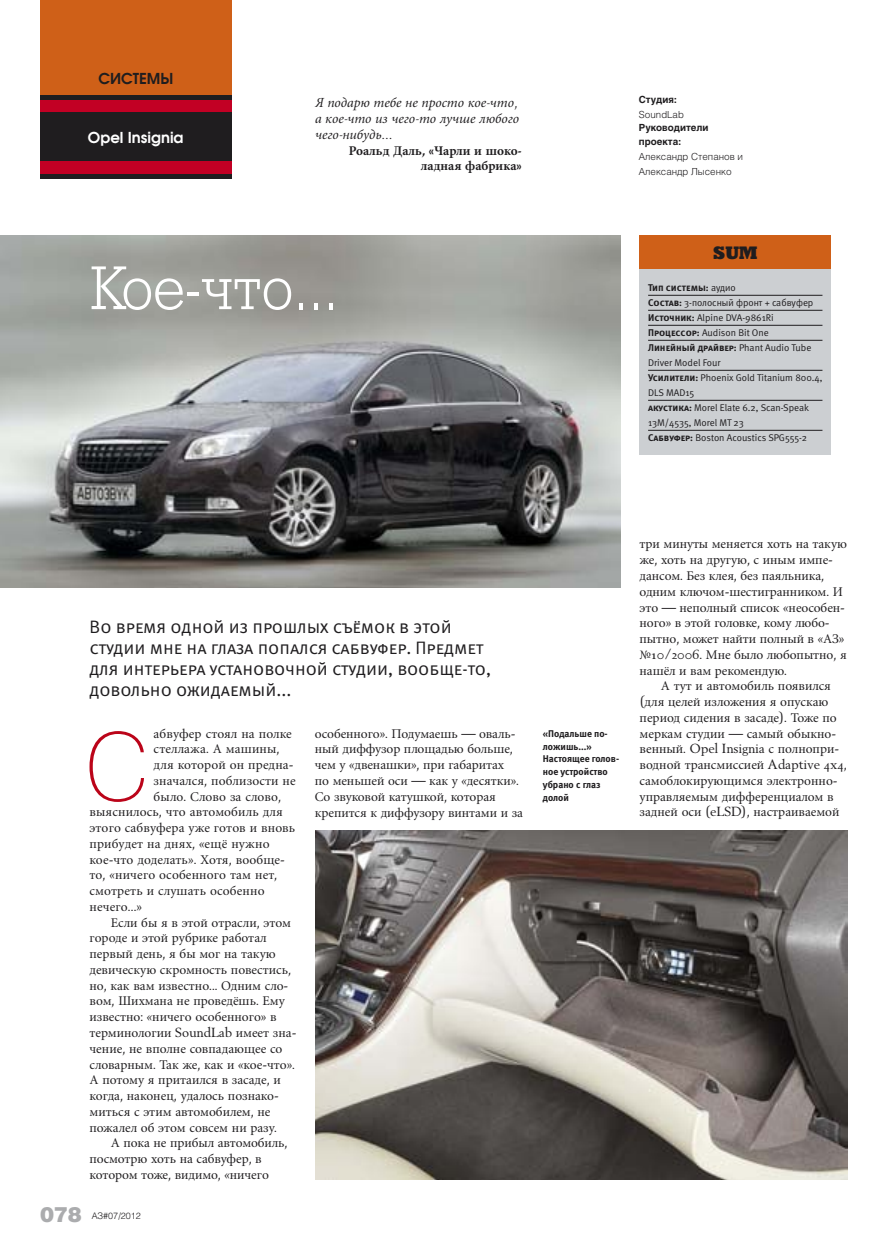
<style>
.page{position:relative;width:888px;height:1258px;background:#fff}
.page>*{position:absolute;margin:0;border:0;box-sizing:border-box;transform-origin:0 0}
.t1{font:100 93.45px "Helios Thinz";color:#bb0419}
.t2{font:61.5px "Geo Slb 712 C Lt BT";color:#fff}
.t3{font:900 21px "Helios Blackz";color:#abacae}
.t4{font:18px/21px "Meta Normal Caps C";color:#1f1d1f}
.t5{font:18px "Geo Slb 712 CX Bd BT";color:#1f1d1f}
.t6{font:700 15px "Avangard TM";color:#fff}
.t7{font:700 15px "Avangard TM";color:#1f1d1f}
.t8{font:14.25px/15.8px "Berling Antiqua";color:#1f1d1f}
.t9{font:italic 14.25px "Berling Antiqua";color:#1f1d1f}
.t10{font:700 14.25px "Berling Antiqua";color:#1f1d1f}
.t11{font:9.75px/15px "Meta Normal C";color:#1f1d1f}
.t12{font:9.75px/12.8px "Meta Bold C";color:#1f1d1f}
.t13{font:300 9.75px/15px "Helios Lightz";color:#1f1d1f}
.t14{font:700 9.75px/13.5px "Heliosz";color:#1f1d1f}
.t15{font:300 9px "Helios Lightz";color:#1f1d1f}
.s1{font-family:"Heliosz";font-weight:700}
.s2{font-family:"Meta Bold Caps C"}
</style>
<div class="page">
<img style="left:315px;top:831px;width:533px;height:349px">
<img style="left:0;top:236px;width:620px;height:352px">
<div style="left:40px;top:0;width:191px;height:112px;background:#cf6018"></div>
<div style="left:40px;top:100px;width:191px;height:12px;background:#c20024"></div>
<div style="left:40px;top:95px;width:191px;height:5px;background:#1f1d1f"></div>
<div style="left:40px;top:112px;width:191px;height:49px;background:#1f1d1f"></div>
<div style="left:40px;top:161px;width:191px;height:13px;background:#c20024"></div>
<hr style="left:40px;top:174px;width:191px;height:4px;background:#1f1d1f">
<div style="left:640px;top:236px;width:191px;height:34px;background:#cf6018"></div>
<div style="left:640px;top:269px;width:191px;height:186px;background:#cccfd2"></div>
<hr style="left:648px;top:295px;width:174px;height:1px;background:#1f1d1f">
<hr style="left:648px;top:310px;width:174px;height:1px;background:#1f1d1f">
<hr style="left:648px;top:325px;width:174px;height:1px;background:#1f1d1f">
<hr style="left:648px;top:340px;width:174px;height:1px;background:#1f1d1f">
<hr style="left:648px;top:370px;width:174px;height:1px;background:#1f1d1f">
<hr style="left:648px;top:400px;width:174px;height:1px;background:#1f1d1f">
<hr style="left:648px;top:430px;width:174px;height:1px;background:#1f1d1f">
<p class="t7" style="left:98px;top:70px;width:76px">СИСТЕМЫ</p>
<p class="t6" style="left:88px;top:128px;width:97px">Opel Insignia</p>
<p class="t9" style="left:315px;top:94px;width:204px">Я подарю тебе не просто кое-что,</p>
<p class="t9" style="left:315px;top:110px;width:206px">а кое-что из чего-то лучше любого</p>
<p class="t9" style="left:315px;top:126px;width:79px">чего-нибудь...</p>
<p class="t10" style="left:349px;top:142px;width:174px">Роальд Даль, «Чарли и шоко-</p>
<p class="t10" style="left:421px;top:157px;width:102px">ладная фабрика»</p>
<p class="t2" style="left:90px;top:252px;width:250px">Кое-что...</p>
<p class="t13" style="left:639px;top:92px;width:47px"><span class="s1">Студия:<br></span>SoundLab</p>
<p class="t14" style="left:639px;top:121px;width:71px">Руководители проекта:</p>
<p class="t13" style="left:639px;top:149px;width:106px">Александр Степанов и<br>Александр Лысенко</p>
<p class="t5" style="left:713px;top:242px;width:46px">SUM</p>
<p class="t11" style="left:648px;top:280px;width:176px"><span class="s2">Тип системы:</span> аудио<br><span class="s2">Состав:</span> 3-полосный фронт + сабвуфер<br><span class="s2">Источник:</span> Alpine DVA-9861Ri<br><span class="s2">Процессор:</span> Audison Bit One<br><span class="s2">Линейный драйвер:</span> Phant Audio Tube<br>Driver Model Four<br><span class="s2">Усилители:</span> Phoenix Gold Titanium 800.4,<br>DLS MAD15<br><span class="s2">акустика:</span> Morel Elate 6.2, Scan-Speak<br>13M/4535, Morel MT 23<br><span class="s2">Сабвуфер:</span> Boston Acoustics SPG555-2</p>
<p class="t4" style="left:90px;top:616px;width:403px">Во время одной из прошлых съёмок в этой студии мне на глаза попался сабвуфер. Предмет для интерьера установочной студии, вообще-то, довольно ожидаемый...</p>
<p class="t8" style="left:154px;top:725px;width:140px">абвуфер стоял на полке</p>
<p class="t8" style="left:154px;top:741px;width:128px">стеллажа. А машины,</p>
<p class="t8" style="left:154px;top:756px;width:141px">для которой он предна-</p>
<p class="t8" style="left:154px;top:772px;width:144px">значался, поблизости не</p>
<p class="t8" style="left:154px;top:788px;width:129px">было. Слово за слово,</p>
<p class="t8" style="left:90px;top:804px;width:195px">выяснилось, что автомобиль для</p>
<p class="t8" style="left:90px;top:819px;width:207px">этого сабвуфера уже готов и вновь</p>
<p class="t8" style="left:90px;top:835px;width:182px">прибудет на днях, «ещё нужно</p>
<p class="t8" style="left:90px;top:851px;width:197px">кое-что доделать». Хотя, вообще-</p>
<p class="t8" style="left:90px;top:867px;width:189px">то, «ничего особенного там нет,</p>
<p class="t8" style="left:90px;top:883px;width:177px">смотреть и слушать особенно</p>
<p class="t8" style="left:90px;top:898px;width:54px">нечего...»</p>
<p class="t8" style="left:111px;top:914px;width:182px">Если бы я в этой отрасли, этом</p>
<p class="t8" style="left:90px;top:930px;width:179px">городе и этой рубрике работал</p>
<p class="t8" style="left:90px;top:946px;width:188px">первый день, я бы мог на такую</p>
<p class="t8" style="left:90px;top:961px;width:203px">девическую скромность повестись,</p>
<p class="t8" style="left:90px;top:977px;width:200px">но, как вам известно... Одним сло-</p>
<p class="t8" style="left:90px;top:993px;width:197px">вом, Шихмана не проведёшь. Ему</p>
<p class="t8" style="left:90px;top:1009px;width:189px">известно: «ничего особенного» в</p>
<p class="t8" style="left:90px;top:1024px;width:208px">терминологии SoundLab имеет зна-</p>
<p class="t8" style="left:90px;top:1040px;width:194px">чение, не вполне совпадающее со</p>
<p class="t8" style="left:90px;top:1056px;width:207px">словарным. Так же, как и «кое-что».</p>
<p class="t8" style="left:90px;top:1072px;width:193px">А потому я притаился в засаде, и</p>
<p class="t8" style="left:90px;top:1087px;width:191px">когда, наконец, удалось познако-</p>
<p class="t8" style="left:90px;top:1103px;width:183px">миться с этим автомобилем, не</p>
<p class="t8" style="left:90px;top:1119px;width:189px">пожалел об этом совсем ни разу.</p>
<p class="t8" style="left:111px;top:1135px;width:178px">А пока не прибыл автомобиль,</p>
<p class="t8" style="left:90px;top:1150px;width:174px">посмотрю хоть на сабвуфер, в</p>
<p class="t8" style="left:90px;top:1166px;width:181px">котором тоже, видимо, «ничего</p>
<p class="t1" style="left:85px;top:714px;width:66px">С</p>
<p class="t3" style="left:40px;top:1201px;width:43px">078</p>
<p class="t15" style="left:92px;top:1210px;width:51px">АЗ#07/2012</p>
<p class="t8" style="left:315px;top:725px;width:210px">особенного». Подумаешь — оваль&shy;ный диффузор площадью больше, чем у «двенашки», при габаритах<br>по меньшей оси — как у «десятки».<br>Со звуковой катушкой, которая крепится к диффузору винтами и за</p>
<p class="t12" style="left:543px;top:727px;width:78px">«Подальше по&shy;ложишь...»<br>Настоящее голов&shy;ное устройство убрано с глаз долой</p>
<p class="t8" style="left:640px;top:536px;width:209px">три минуты меняется хоть на такую</p>
<p class="t8" style="left:640px;top:552px;width:195px">же, хоть на другую, с иным импе-</p>
<p class="t8" style="left:640px;top:567px;width:186px">дансом. Без клея, без паяльника,</p>
<p class="t8" style="left:640px;top:583px;width:205px">одним ключом-шестигранником. И</p>
<p class="t8" style="left:640px;top:599px;width:207px">это — неполный список «неособен-</p>
<p class="t8" style="left:640px;top:615px;width:191px">ного» в этой головке, кому любо-</p>
<p class="t8" style="left:640px;top:630px;width:206px">пытно, может найти полный в «АЗ»</p>
<p class="t8" style="left:640px;top:646px;width:209px">№10/2006. Мне было любопытно, я</p>
<p class="t8" style="left:640px;top:662px;width:149px">нашёл и вам рекомендую.</p>
<p class="t8" style="left:661px;top:678px;width:172px">А тут и автомобиль появился</p>
<p class="t8" style="left:640px;top:693px;width:190px">(для целей изложения я опускаю</p>
<p class="t8" style="left:640px;top:709px;width:199px">период сидения в засаде). Тоже по</p>
<p class="t8" style="left:640px;top:725px;width:198px">меркам студии — самый обыкно-</p>
<p class="t8" style="left:640px;top:741px;width:201px">венный. Opel Insignia с полнопри-</p>
<p class="t8" style="left:640px;top:757px;width:209px">водной трансмиссией Adaptive 4x4,</p>
<p class="t8" style="left:640px;top:772px;width:200px">самоблокирующимся электронно-</p>
<p class="t8" style="left:640px;top:788px;width:196px">управляемым дифференциалом в</p>
<p class="t8" style="left:640px;top:804px;width:201px">задней оси (eLSD), настраиваемой</p>
</div>
